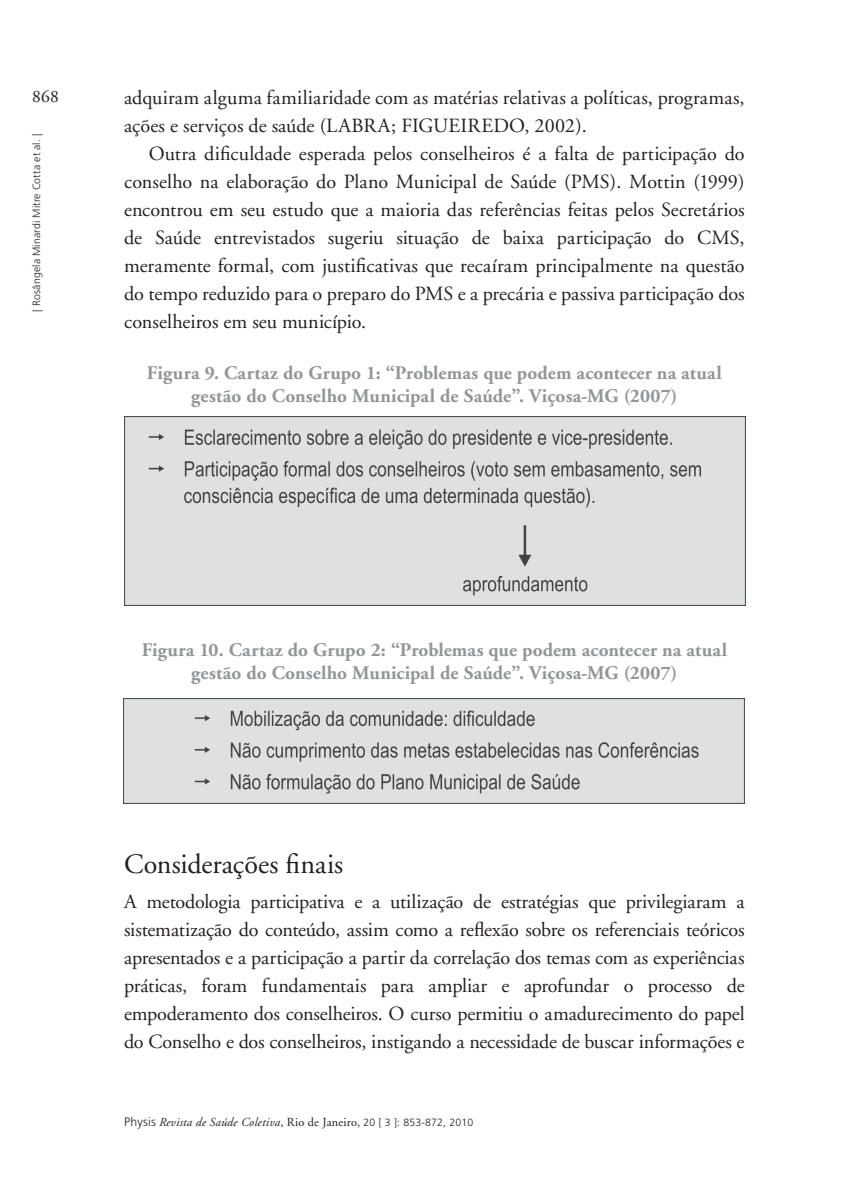
<style>
.page{position:relative;width:844px;height:1191px;background:#fff}
.page>*{position:absolute;margin:0;border:0;box-sizing:border-box;transform-origin:0 0}
.t1{font:28px "Adobe Garamond";color:#231f20}
.t2{font:20.12px/28px "Adobe Garamond";color:#231f20;text-align:justify}
.t3{font:700 19.25px/22.8px "Adobe Garamond";letter-spacing:.005em;color:#939598;text-align:center}
.t4{font:17.5px "Adobe Garamond";color:#231f20}
.t5{font:italic 12.25px "Adobe Garamond";letter-spacing:.015em;color:#231f20}
.t6{font:300 10.5px "Frutiger";letter-spacing:.015em;color:#231f20}
.s1{font-family:"Frutiger";font-weight:300;font-style:normal}
.s2{font-style:normal}
.s3{font-family:"Frutiger";font-weight:300;font-style:normal;font-size:10.5px}
</style>
<div class="page">
<img style="left:124px;top:416px;width:621px;height:189px">
<img style="left:123px;top:698px;width:621px;height:106px">
<p class="t4" style="left:32px;top:87px;width:28px">868</p>
<p class="t6" style="left:31px;top:311px;width:179px;rotate:-90deg">| Rosângela Minardi Mitre Cotta et al. |</p>
<p class="t2" style="left:124px;top:84px;width:622px">adquiram alguma familiaridade com as matérias relativas a políticas, programas, ações e serviços de saúde (LABRA; FIGUEIREDO, 2002).</p>
<p class="t2" style="left:124px;top:140px;width:622px;text-indent:25px">Outra dificuldade esperada pelos conselheiros é a falta de participação do conselho na elaboração do Plano Municipal de Saúde (PMS). Mottin (1999) encontrou em seu estudo que a maioria das referências feitas pelos Secretários de Saúde entrevistados sugeriu situação de baixa participação do CMS, meramente formal, com justificativas que recaíram principalmente na questão do tempo reduzido para o preparo do PMS e a precária e passiva participação dos conselheiros em seu município.</p>
<p class="t3" style="left:147px;top:362px;width:576px">Figura 9. Cartaz do Grupo 1: “Problemas que podem acontecer na atual gestão do Conselho Municipal de Saúde”. Viçosa-MG (2007)</p>
<p class="t3" style="left:142px;top:639px;width:586px">Figura 10. Cartaz do Grupo 2: “Problemas que podem acontecer na atual gestão do Conselho Municipal de Saúde”. Viçosa-MG (2007)</p>
<h1 class="t1" style="left:124px;top:849px;width:221px">Considerações finais</h1>
<p class="t2" style="left:124px;top:888px;width:622px">A metodologia participativa e a utilização de estratégias que privilegiaram a sistematização do conteúdo, assim como a reflexão sobre os referenciais teóricos apresentados e a participação a partir da correlação dos temas com as experiências práticas, foram fundamentais para ampliar e aprofundar o processo de empoderamento dos conselheiros. O curso permitiu o amadurecimento do papel do Conselho e dos conselheiros, instigando a necessidade de buscar informações e</p>
<p class="t5" style="left:124px;top:1115px;width:350px"><span class="s1">Physis</span> Revista de Saúde Coletiva<span class="s2">, Rio de Janeiro,</span> <span class="s3">20 [ 3 ]: 853-872, 2010</span></p>
</div>
